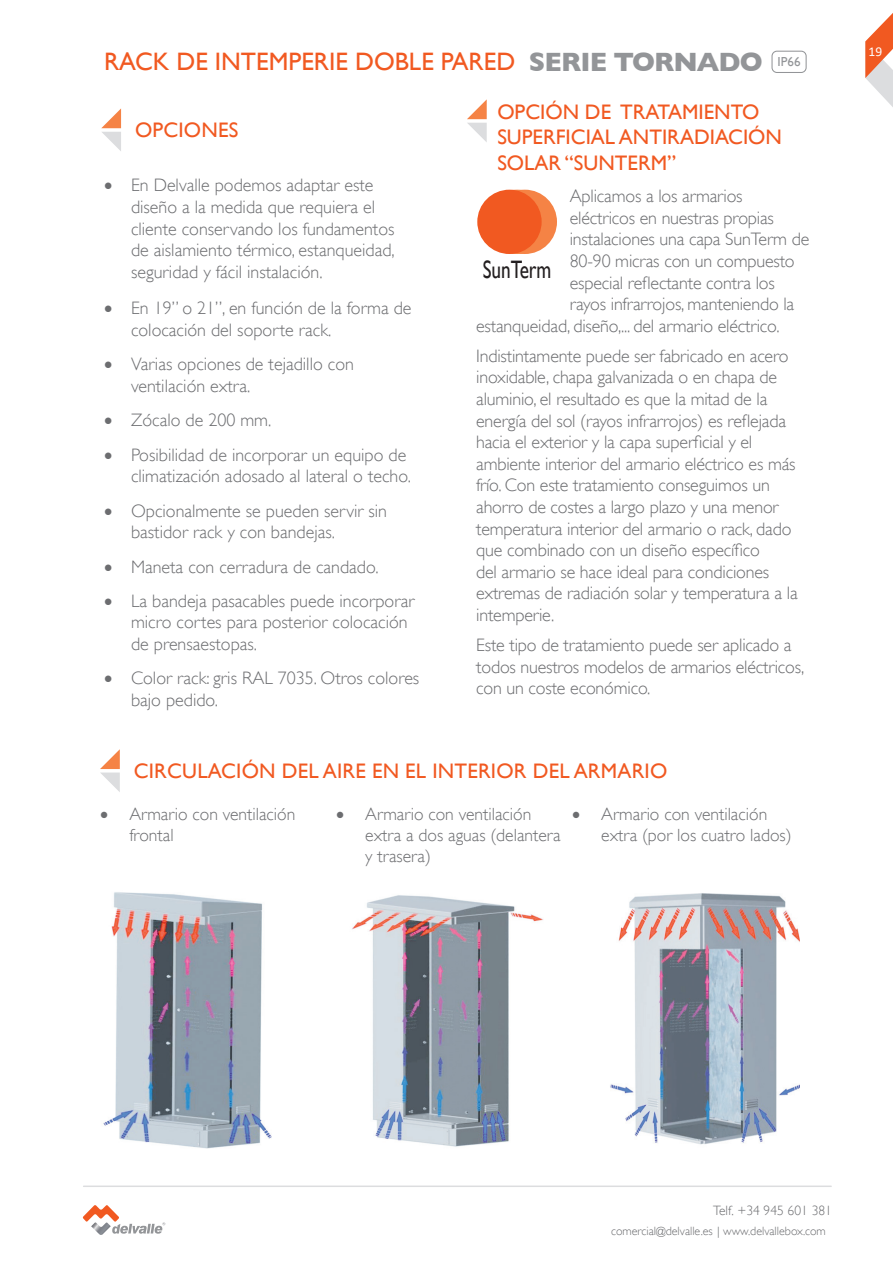
<style>
.page{position:relative;width:893px;height:1263px;background:#fff}
.page>*{position:absolute;margin:0;border:0;box-sizing:border-box;transform-origin:0 0}
.t1{font:25.2px "Gill Sans";color:#f15921}
.t2{font:25.2px "Gill Sans";color:#231f20;scale:.76 1}
.t3{font:21px/25.2px "Gill Sans";color:#f15921}
.t4{font:21px "Gill Sans";letter-spacing:.01em;color:#f15921}
.t5{font:300 18px/21.6px "Gill Sans";letter-spacing:-.01em;color:#6c6d70}
.t6{font:300 18px/21.6px "Gill Sans";color:#6c6d70}
.t7{font:300 17.55px/21.1px "Gill Sans";color:#6c6d70}
.t8{font:300 13.5px "Gill Sans";color:#6c6d70}
.t9{font:13.5px "Calibri";color:#fff}
.t10{font:300 12px "Gill Sans";color:#6c6d70}
.s1{font-weight:700;font-size:27px;color:#939598}
.s2{font-size:13.05px;color:#939598}
.s3{font-style:inherit}
</style>
<div class="page">
<svg style="left:865px;top:13px;width:28px;height:94px"></svg>
<hr style="left:84px;top:1185px;width:747px;height:2px;background:#dcdddf">
<svg style="left:82px;top:1205px;width:83px;height:29px"></svg>
<img style="left:91px;top:1222px;width:20px;height:13px">
<div style="left:771px;top:51px;width:36px;height:22px;border:1px solid #939598;border-radius:5px"></div>
<img style="left:103px;top:892px;width:169px;height:256px">
<img style="left:352px;top:895px;width:191px;height:252px">
<img style="left:610px;top:893px;width:190px;height:252px">
<svg style="left:100px;top:749px;width:20px;height:43px"></svg>
<svg style="left:101px;top:108px;width:20px;height:43px"></svg>
<svg style="left:467px;top:99px;width:20px;height:43px"></svg>
<div style="left:493px;top:190px;width:64px;height:64px;background:#f58345;border-radius:50%"></div>
<div style="left:485px;top:190px;width:64px;height:64px;background:#f58345;border-radius:50%"></div>
<div style="left:477px;top:190px;width:65px;height:64px;background:#f15921;border-radius:50%"></div>
<h1 class="t1" style="left:104px;top:46px;width:698px">RACK DE INTEMPERIE DOBLE PARED <span class="s1">SERIE TORNADO</span> <span class="s2">IP66</span></h1>
<p class="t4" style="left:135px;top:117px;width:105px">OPCIONES</p>
<p class="t6" style="left:131px;top:175px;width:265px;text-indent:-27px">• En Delvalle podemos adaptar este diseño a la medida que requiera el cliente conservando los fundamentos de aislamiento térmico, estanqueidad, seguridad y fácil instalación.</p>
<p class="t6" style="left:131px;top:297px;width:282px;text-indent:-27px">• En 19” o 21”, en función de la forma de colocación del soporte rack.</p>
<p class="t6" style="left:131px;top:353px;width:224px;text-indent:-27px">• Varias opciones de tejadillo con ventilación extra.</p>
<p class="t6" style="left:104px;top:409px;width:169px">• Zócalo de 200 mm.</p>
<p class="t6" style="left:104px;top:444px;width:308px;text-align:right">• Posibilidad de incorporar un equipo de climatización adosado al lateral o techo.</p>
<p class="t6" style="left:131px;top:500px;width:258px;text-indent:-27px">• Opcionalmente se pueden servir sin bastidor rack y con bandejas.</p>
<p class="t6" style="left:104px;top:556px;width:276px">• Maneta con cerradura de candado.</p>
<p class="t6" style="left:131px;top:590px;width:285px;text-indent:-27px">• La bandeja pasacables puede incorporar micro cortes para posterior colocación de prensaestopas.</p>
<p class="t6" style="left:131px;top:668px;width:290px;text-indent:-27px">• Color rack: gris RAL 7035. Otros colores bajo pedido.</p>
<p class="t3" style="left:497px;top:99px;width:286px">OPCIÓN DE TRATAMIENTO<br>SUPERFICIAL ANTIRADIACIÓN<br>SOLAR “SUNTERM”</p>
<p class="t5" style="left:570px;top:185px;width:174px">Aplicamos a los armarios</p>
<p class="t5" style="left:570px;top:207px;width:206px">eléctricos en nuestras propias</p>
<p class="t5" style="left:570px;top:228px;width:241px">instalaciones una capa SunTerm de</p>
<p class="t5" style="left:570px;top:250px;width:226px">80-90 micras con un compuesto</p>
<p class="t5" style="left:570px;top:272px;width:207px">especial reflectante contra los</p>
<p class="t5" style="left:570px;top:293px;width:226px">rayos infrarrojos, manteniendo la</p>
<p class="t5" style="left:476px;top:315px;width:305px">estanqueidad, diseño,... del armario eléctrico.</p>
<p class="t5" style="left:476px;top:345px;width:323px">Indistintamente puede ser fabricado en acero inoxidable, chapa galvanizada o en chapa de aluminio, el resultado es que la mitad de la energía del sol (rayos infrarrojos) es reflejada hacia el exterior y la capa superficial y el ambiente interior del armario eléctrico es más frío. Con este tratamiento conseguimos un ahorro de costes a largo plazo y una menor temperatura interior del armario o rack, dado que combinado con un diseño específico<br>del armario se hace ideal para condiciones extremas de radiación solar y temperatura a la intemperie.</p>
<p class="t5" style="left:476px;top:634px;width:330px">Este tipo de tratamiento puede ser aplicado a todos nuestros modelos de armarios eléctricos, con un coste económico.</p>
<h1 class="t2" style="left:483px;top:255px;width:92px">SunTerm</h1>
<p class="t4" style="left:134px;top:759px;width:535px">CIRCULACIÓN DEL AIRE EN EL INTERIOR DEL ARMARIO</p>
<p class="t7" style="left:129px;top:803px;width:168px;text-indent:-29px">• Armario con ventilación frontal</p>
<p class="t7" style="left:365px;top:803px;width:197px;text-indent:-29px">• Armario con ventilación extra a dos aguas (delantera y trasera)</p>
<p class="t7" style="left:601px;top:803px;width:192px;text-indent:-29px">• Armario con ventilación extra (por los cuatro lados)</p>
<p class="t9" style="left:869px;top:42px;width:15px">19</p>
<p class="t8" style="left:713px;top:1203px;width:120px"><span class="s3">Telf.</span> +34 945 601 381</p>
<p class="t10" style="left:611px;top:1223px;width:216px">comercial@delvalle.es | www.delvallebox.com</p>
</div>
